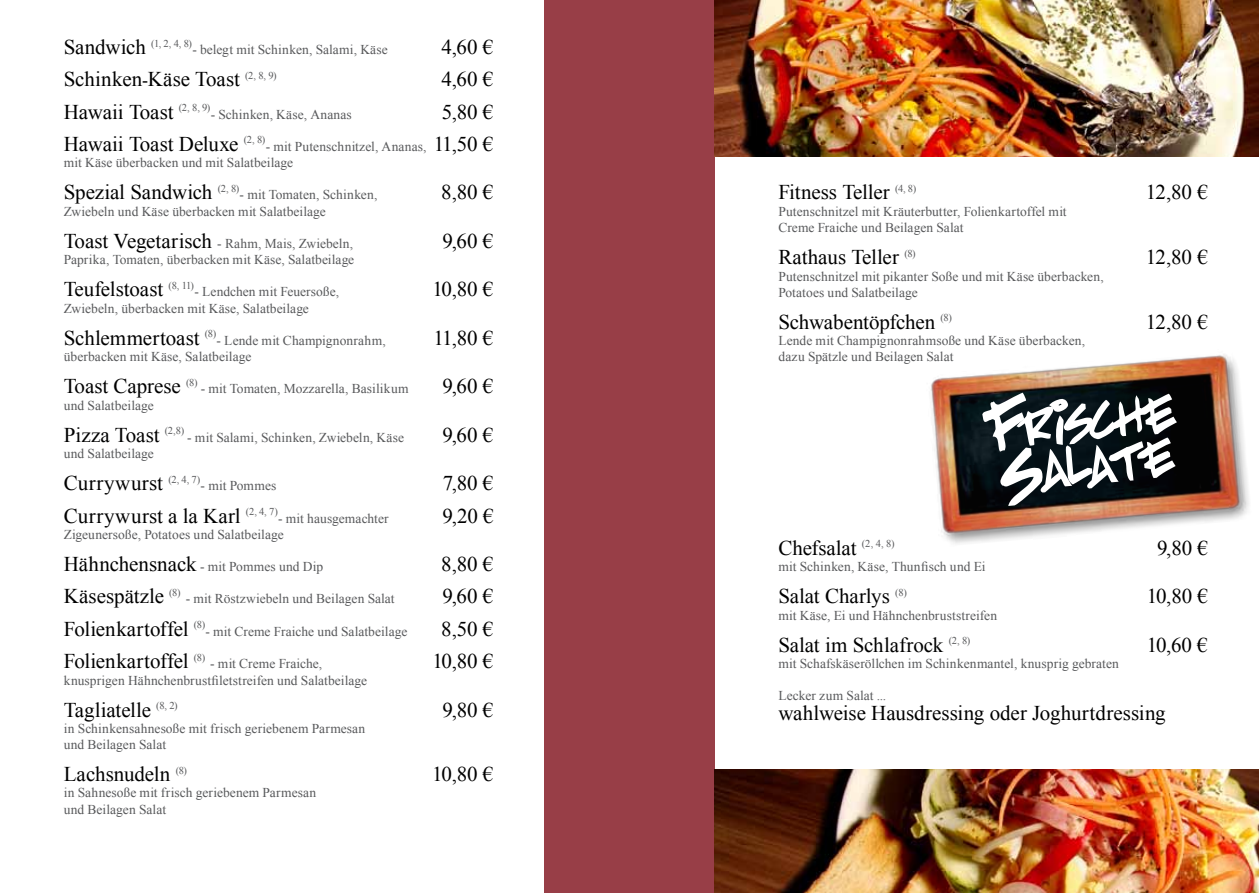
<style>
.page{position:relative;width:1259px;height:893px;background:#fff}
.page>*{position:absolute;margin:0;border:0;box-sizing:border-box;transform-origin:0 0}
.t1{font:72px "PP Handwriting Normal";color:#fff}
.t2{font:21px "Times New Roman";letter-spacing:-.005em;color:#000}
.t3{font:21px "Times New Roman";letter-spacing:.02em;color:#000}
.t4{font:13.5px/16.5px "Times New Roman";letter-spacing:.005em;color:#58595b}
.t5{font:10.5px "Times New Roman";color:#58595b}
.s1{font-size:21px;color:#000}
.s2{font-size:18px}
</style>
<div class="page">
<div style="left:629px;top:0;width:85px;height:893px;background:#983e47"></div>
<div style="left:544px;top:0;width:98px;height:893px;background:#983e47"></div>
<img style="left:714px;top:770px;width:545px;height:123px">
<img style="left:930px;top:354px;width:319px;height:190px">
<img style="left:714px;top:0;width:545px;height:156px">
<p class="t5" style="left:64px;top:36px;width:130px"><span class="s1">Sandwich</span> (1, 2, 4, 8)</p>
<p class="t4" style="left:192px;top:41px;width:197px">- belegt mit Schinken, Salami, Käse</p>
<h2 class="t2" style="left:441px;top:33px;width:53px">4,60 €</h2>
<h2 class="t2" style="left:64px;top:65px;width:214px">Schinken<span class="s2">-</span>Käse Toast <sup>(2,</sup> <sup>8,</sup> <sup>9)</sup></h2>
<h2 class="t2" style="left:441px;top:65px;width:53px">4,60 €</h2>
<h2 class="t2" style="left:64px;top:97px;width:148px">Hawaii Toast <sup>(2,</sup> <sup>8,</sup> <sup>9)</sup></h2>
<p class="t4" style="left:211px;top:106px;width:143px">- Schinken, Käse, Ananas</p>
<h2 class="t2" style="left:442px;top:97px;width:53px">5,80 €</h2>
<h2 class="t2" style="left:64px;top:130px;width:203px">Hawaii Toast Deluxe <sup>(2,</sup> <sup>8)</sup></h2>
<p class="t4" style="left:64px;top:138px;width:431px;text-indent:202px">- mit Putenschnitzel, Ananas, <span class="s1">11,50 € </span>mit Käse überbacken und mit Salatbeilage</p>
<h2 class="t2" style="left:64px;top:178px;width:177px">Spezial Sandwich <sup>(2,</sup> <sup>8)</sup></h2>
<p class="t4" style="left:240px;top:186px;width:139px">- mit Tomaten, Schinken,</p>
<h2 class="t2" style="left:441px;top:178px;width:54px">8,80 €</h2>
<p class="t4" style="left:64px;top:203px;width:264px">Zwiebeln und Käse überbacken mit Salatbeilage</p>
<p class="t4" style="left:64px;top:235px;width:291px"><span class="s1">Toast Vegetarisch</span> - Rahm, Mais, Zwiebeln,</p>
<h2 class="t2" style="left:442px;top:227px;width:52px">9,60 €</h2>
<p class="t4" style="left:64px;top:251px;width:292px">Paprika, Tomaten, überbacken mit Käse, Salatbeilage</p>
<h2 class="t2" style="left:64px;top:275px;width:132px">Teufelstoast <sup>(8,</sup> <sup>11)</sup></h2>
<p class="t4" style="left:194px;top:283px;width:146px">- Lendchen mit Feuersoße,</p>
<h2 class="t2" style="left:432px;top:275px;width:63px">10,80 €</h2>
<p class="t4" style="left:64px;top:300px;width:247px">Zwiebeln, überbacken mit Käse, Salatbeilage</p>
<h2 class="t2" style="left:64px;top:324px;width:154px">Schlemmertoast <sup>(8)</sup></h2>
<p class="t4" style="left:216px;top:332px;width:171px">- Lende mit Champignonrahm,</p>
<h2 class="t2" style="left:434px;top:324px;width:61px">11,80 €</h2>
<p class="t4" style="left:64px;top:348px;width:189px">überbacken mit Käse, Salatbeilage</p>
<h2 class="t2" style="left:64px;top:372px;width:135px">Toast Caprese <sup>(8)</sup></h2>
<p class="t4" style="left:201px;top:380px;width:209px">- mit Tomaten, Mozzarella, Basilikum</p>
<h2 class="t2" style="left:442px;top:372px;width:52px">9,60 €</h2>
<p class="t4" style="left:64px;top:397px;width:92px">und Salatbeilage</p>
<h2 class="t2" style="left:64px;top:421px;width:122px">Pizza Toast <sup>(2,8)</sup></h2>
<p class="t4" style="left:187px;top:429px;width:218px">- mit Salami, Schinken, Zwiebeln, Käse</p>
<h2 class="t2" style="left:442px;top:421px;width:52px">9,60 €</h2>
<p class="t4" style="left:64px;top:445px;width:92px">und Salatbeilage</p>
<h2 class="t3" style="left:64px;top:469px;width:138px">Currywurst <sup>(2,</sup> <sup>4,</sup> <sup>7)</sup></h2>
<p class="t4" style="left:201px;top:477px;width:77px">- mit Pommes</p>
<h2 class="t2" style="left:443px;top:469px;width:52px">7,80 €</h2>
<h2 class="t2" style="left:64px;top:501px;width:216px">Currywurst a la Karl <sup>(2,</sup> <sup>4,</sup> <sup>7)</sup></h2>
<p class="t4" style="left:278px;top:510px;width:112px">- mit hausgemachter</p>
<h2 class="t2" style="left:442px;top:501px;width:53px">9,20 €</h2>
<p class="t4" style="left:64px;top:526px;width:221px">Zigeunersoße, Potatoes und Salatbeilage</p>
<p class="t4" style="left:64px;top:558px;width:261px"><span class="s1">Hähnchensnack</span> - mit Pommes und Dip</p>
<h2 class="t2" style="left:441px;top:550px;width:54px">8,80 €</h2>
<h2 class="t2" style="left:64px;top:582px;width:118px">Käsespätzle <sup>(8)</sup></h2>
<p class="t4" style="left:186px;top:590px;width:210px">- mit Röstzwiebeln und Beilagen Salat</p>
<h2 class="t2" style="left:442px;top:582px;width:52px">9,60 €</h2>
<h2 class="t2" style="left:64px;top:615px;width:143px">Folienkartoffel <sup>(8)</sup></h2>
<p class="t4" style="left:205px;top:623px;width:203px">- mit Creme Fraiche und Salatbeilage</p>
<h2 class="t2" style="left:441px;top:615px;width:53px">8,50 €</h2>
<h2 class="t2" style="left:64px;top:647px;width:143px">Folienkartoffel <sup>(8)</sup></h2>
<p class="t4" style="left:210px;top:655px;width:114px">- mit Creme Fraiche,</p>
<h2 class="t2" style="left:432px;top:647px;width:63px">10,80 €</h2>
<p class="t4" style="left:64px;top:672px;width:305px">knusprigen Hähnchenbrustfiletstreifen und Salatbeilage</p>
<h2 class="t2" style="left:64px;top:695px;width:115px">Tagliatelle <sup>(8,</sup> <sup>2)</sup></h2>
<h2 class="t2" style="left:442px;top:695px;width:52px">9,80 €</h2>
<p class="t4" style="left:64px;top:720px;width:303px">in Schinkensahnesoße mit frisch geriebenem Parmesan und Beilagen Salat</p>
<h2 class="t2" style="left:64px;top:760px;width:125px">Lachsnudeln <sup>(8)</sup></h2>
<h2 class="t2" style="left:432px;top:760px;width:63px">10,80 €</h2>
<p class="t4" style="left:64px;top:784px;width:254px">in Sahnesoße mit frisch geriebenem Parmesan und Beilagen Salat</p>
<h2 class="t2" style="left:778px;top:178px;width:139px">Fitness Teller <sup>(4,</sup> <sup>8)</sup></h2>
<h2 class="t2" style="left:1145px;top:178px;width:64px">12,80 €</h2>
<p class="t4" style="left:778px;top:203px;width:290px">Putenschnitzel mit Kräuterbutter, Folienkartoffel mit<br>Creme Fraiche und Beilagen Salat</p>
<h2 class="t2" style="left:778px;top:243px;width:139px">Rathaus Teller <sup>(8)</sup></h2>
<h2 class="t2" style="left:1145px;top:243px;width:64px">12,80 €</h2>
<p class="t4" style="left:778px;top:268px;width:327px">Putenschnitzel mit pikanter Soße und mit Käse überbacken,<br>Potatoes und Salatbeilage</p>
<h2 class="t2" style="left:778px;top:308px;width:175px">Schwabentöpfchen <sup>(8)</sup></h2>
<h2 class="t2" style="left:1145px;top:308px;width:64px">12,80 €</h2>
<p class="t4" style="left:778px;top:332px;width:308px">Lende mit Champignonrahmsoße und Käse überbacken, dazu Spätzle und Beilagen Salat</p>
<h1 class="t1" style="left:989px;top:384px;width:183px;rotate:-5deg">Frische</h1>
<h1 class="t1" style="left:997px;top:427px;width:173px;rotate:-5deg">Salate</h1>
<h2 class="t2" style="left:778px;top:534px;width:118px">Chefsalat <sup>(2,</sup> <sup>4,</sup> <sup>8)</sup></h2>
<h2 class="t2" style="left:1157px;top:534px;width:52px">9,80 €</h2>
<p class="t4" style="left:778px;top:558px;width:209px">mit Schinken, Käse, Thunfisch und Ei</p>
<h2 class="t2" style="left:778px;top:582px;width:130px">Salat Charlys <sup>(8)</sup></h2>
<h2 class="t2" style="left:1147px;top:582px;width:63px">10,80 €</h2>
<p class="t4" style="left:778px;top:607px;width:220px">mit Käse, Ei und Hähnchenbruststreifen</p>
<h2 class="t2" style="left:778px;top:631px;width:193px">Salat im Schlafrock <sup>(2,</sup> <sup>8)</sup></h2>
<h2 class="t2" style="left:1147px;top:631px;width:62px">10,60 €</h2>
<p class="t4" style="left:778px;top:655px;width:342px">mit Schafskäseröllchen im Schinkenmantel, knusprig gebraten</p>
<p class="t4" style="left:778px;top:687px;width:109px">Lecker zum Salat ...</p>
<h2 class="t2" style="left:778px;top:699px;width:389px">wahlweise Hausdressing oder Joghurtdressing</h2>
</div>
